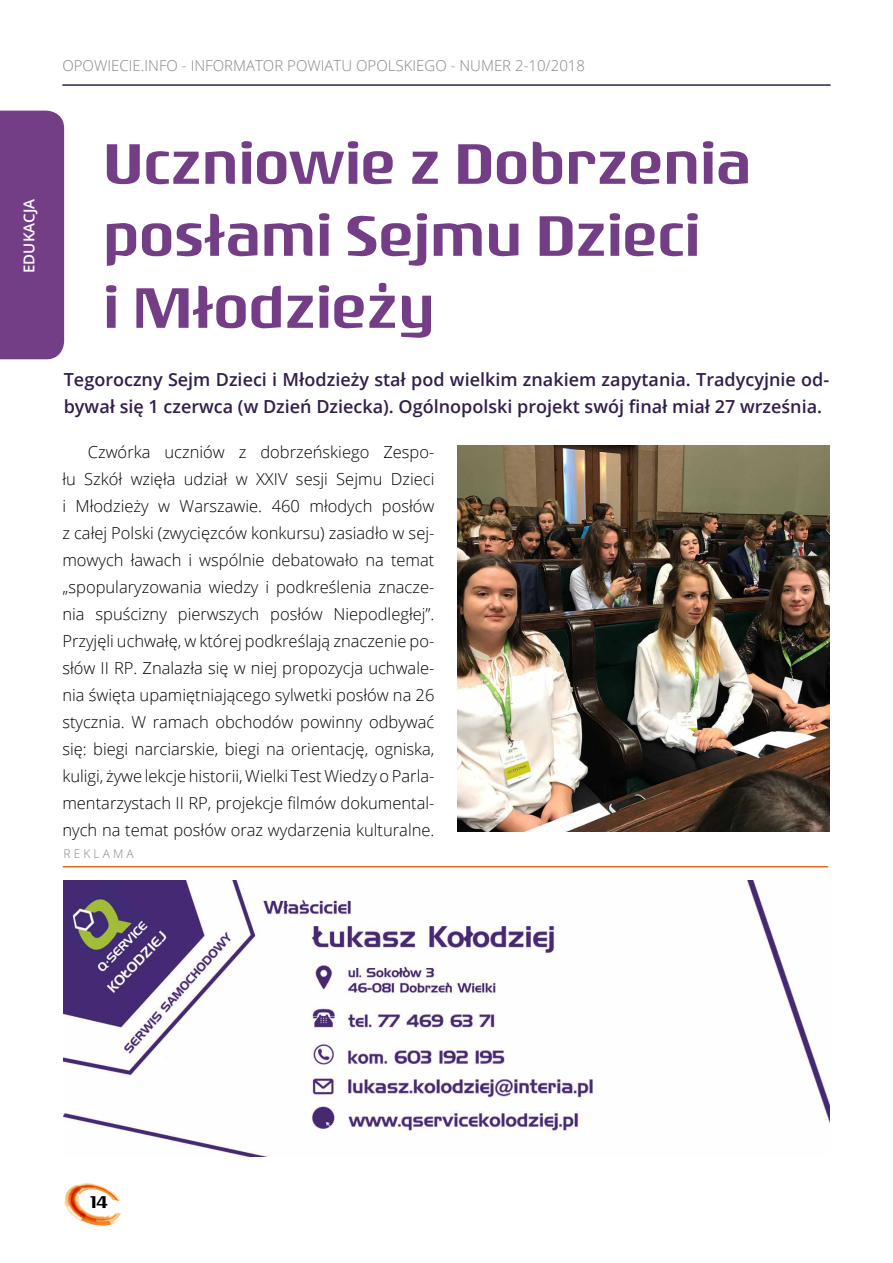
<style>
.page{position:relative;width:893px;height:1263px;background:#fff}
.page>*{position:absolute;margin:0;border:0;box-sizing:border-box;transform-origin:0 0}
.t1{font:500 60px/72px "Rogue Sans Ext";color:#733e86}
.t2{font:600 18px/27px "Open Sans";color:#321e4b}
.t3{font:500 18px "Rogue Sans Ext";color:#000}
.t4{font:300 16.5px/27px "Open Sans";color:#000;text-align:justify}
.t5{font:300 15px "Open Sans";color:#858686}
.t6{font:600 15px "Open Sans";color:#fffefd}
.t7{font:300 12px "Open Sans";color:#858686}
</style>
<div class="page">
<svg style="left:64px;top:1183px;width:57px;height:42px"></svg>
<hr style="left:62px;top:84px;width:769px;height:2px;background:#321e4b">
<div style="left:0;top:111px;width:64px;height:248px;background:#733e86"></div>
<hr style="left:63px;top:866px;width:765px;height:1px;background:#ed691c">
<img style="left:457px;top:445px;width:372px;height:386px">
<img style="left:64px;top:880px;width:765px;height:276px">
<p class="t5" style="left:62px;top:56px;width:524px">OPOWIECIE.INFO - INFORMATOR POWIATU OPOLSKIEGO - NUMER 2-10/2018</p>
<p class="t6" style="left:19px;top:273px;width:75px;rotate:-90deg">EDUKACJA</p>
<h1 class="t1" style="left:103px;top:128px;width:649px">Uczniowie z Dobrzenia posłami Sejmu Dzieci<br>i Młodzieży</h1>
<p class="t2" style="left:64px;top:366px;width:767px">Tegoroczny Sejm Dzieci i Młodzieży stał pod wielkim znakiem zapytania. Tradycyjnie od&shy;bywał się 1 czerwca (w Dzień Dziecka). Ogólnopolski projekt swój finał miał 27 września.</p>
<p class="t4" style="left:62px;top:438px;width:374px;text-indent:26px">Czwórka uczniów z dobrzeńskiego Zespo&shy;łu Szkół wzięła udział w XXIV sesji Sejmu Dzieci i Młodzieży w Warszawie. 460 młodych posłów z całej Polski (zwycięzców konkursu) zasiadło w sej&shy;mowych ławach i wspólnie debatowało na temat „spopularyzowania wiedzy i podkreślenia znacze&shy;nia spuścizny pierwszych posłów Niepodległej”.<br>Przyjęli uchwałę, w której podkreślają znaczenie po&shy;słów II RP. Znalazła się w niej propozycja uchwale&shy;nia święta upamiętniającego sylwetki posłów na 26 stycznia. W ramach obchodów powinny odbywać się: biegi narciarskie, biegi na orientację, ogniska, kuligi, żywe lekcje historii, Wielki Test Wiedzy o Parla&shy;mentarzystach II RP, projekcje filmów dokumental&shy;nych na temat posłów oraz wydarzenia kulturalne.</p>
<p class="t7" style="left:63px;top:846px;width:72px">R E K L A M A</p>
<p class="t3" style="left:90px;top:1191px;width:20px">14</p>
</div>
